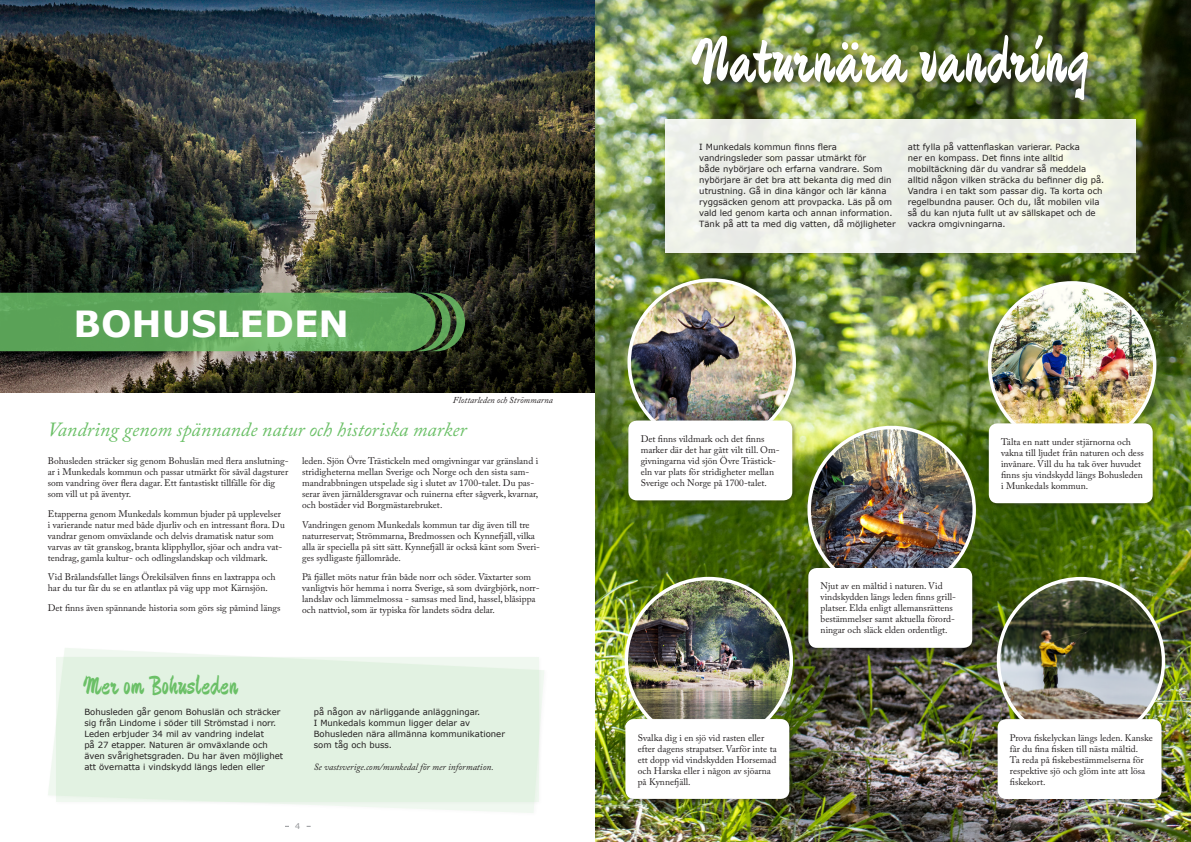
<style>
.page{position:relative;width:1191px;height:842px;background:#fff}
.page>*{position:absolute;margin:0;border:0;box-sizing:border-box;transform-origin:0 0}
.Ingress_handstil_Grö{font:63.5px "Devonshire";color:#fff}
.Stor_rubrik_Grön{font:700 36px "Verdana";color:#fff}
.t1{font:26px "Devonshire";color:#6bc067}
.Gabriola{font:italic 20px "Adobe Caslon Pro";color:#6bc067}
.Brödtext{font:9.5px/11px "Adobe Caslon Pro";color:#231f20}
.Brödtext-2{font:italic 9.5px "Adobe Caslon Pro";color:#231f20}
.Bildtext{font:italic 9px "Adobe Caslon Pro";color:#231f20}
.Box_Verdana{font:8.5px/11px "Verdana";color:#231f20}
.t2{font:8px "Verdana";color:#939598}
</style>
<div class="page">
<img style="left:0;top:0;width:595px;height:393px">
<svg style="left:0;top:293px;width:465px;height:58px"></svg>
<svg style="left:48px;top:648px;width:496px;height:165px"></svg>
<div style="left:54px;top:655px;width:489px;height:151px;background:#231f20;opacity:.29"></div>
<div style="left:56px;top:657px;width:482px;height:144px;background:#e2f2e2"></div>
<img style="left:595px;top:0;width:596px;height:842px">
<img style="left:626px;top:578px;width:165px;height:140px">
<div style="left:624px;top:718px;width:170px;height:86px;background:#231f20;opacity:.3"></div>
<div style="left:625px;top:719px;width:164px;height:80px;background:#fff;border-radius:9px"></div>
<img style="left:998px;top:579px;width:165px;height:139px">
<div style="left:996px;top:718px;width:170px;height:86px;background:#231f20;opacity:.3"></div>
<div style="left:997px;top:719px;width:164px;height:80px;background:#fff;border-radius:9px"></div>
<img style="left:989px;top:283px;width:165px;height:165px;border-radius:82px">
<div style="left:987px;top:422px;width:170px;height:86px;background:#231f20;opacity:.3"></div>
<div style="left:988px;top:423px;width:164px;height:80px;background:#fff;border-radius:9px"></div>
<img style="left:809px;top:428px;width:165px;height:139px">
<div style="left:807px;top:567px;width:170px;height:86px;background:#231f20;opacity:.3"></div>
<div style="left:808px;top:568px;width:164px;height:80px;background:#fff;border-radius:9px"></div>
<div style="left:663px;top:117px;width:477px;height:140px;background:#231f20;opacity:.29"></div>
<div style="left:665px;top:120px;width:471px;height:133px;background:#edf0e8"></div>
<div style="left:686px;top:30px;width:414px;height:82px;background:#231f20;opacity:.75"></div>
<img style="left:629px;top:281px;width:165px;height:138px">
<div style="left:627px;top:419px;width:170px;height:86px;background:#231f20;opacity:.3"></div>
<div style="left:628px;top:420px;width:164px;height:80px;background:#fff;border-radius:9px"></div>
<p class="Stor_rubrik_Grön" style="left:74px;top:298px;width:277px">BOHUSLEDEN</p>
<p class="Bildtext" style="left:453px;top:395px;width:101px">Flottarleden och Strömmarna</p>
<p class="Gabriola" style="left:48px;top:417px;width:420px">Vandring genom spännande natur och historiska marker</p>
<p class="Brödtext" style="left:48px;top:455px;width:242px">Bohusleden sträcker sig genom Bohuslän med flera anslutning&shy;ar i Munkedals kommun och passar utmärkt för såväl dagsturer som vandring över flera dagar. Ett fantastiskt tillfälle för dig som vill ut på äventyr.</p>
<p class="Brödtext" style="left:48px;top:508px;width:238px">Etapperna genom Munkedals kommun bjuder på upplevelser i varierande natur med både djurliv och en intressant flora. Du vandrar genom omväxlande och delvis dramatisk natur som varvas av tät granskog, branta klipphyllor, sjöar och andra vat&shy;tendrag, gamla kultur- och odlingslandskap och vildmark.</p>
<p class="Brödtext" style="left:48px;top:571px;width:229px">Vid Brålandsfallet längs Örekilsälven finns en laxtrappa och har du tur får du se en atlantlax på väg upp mot Kärnsjön.</p>
<p class="Brödtext" style="left:48px;top:602px;width:234px">Det finns även spännande historia som görs sig påmind längs</p>
<p class="Brödtext" style="left:302px;top:455px;width:238px">leden. Sjön Övre Trästickeln med omgivningar var gränsland i stridigheterna mellan Sverige och Norge och den sista sam&shy;mandrabbningen utspelade sig i slutet av 1700-talet. Du pas&shy;serar även järnåldersgravar och ruinerna efter sågverk, kvarnar, och bostäder vid Borgmästarebruket.</p>
<p class="Brödtext" style="left:302px;top:519px;width:239px">Vandringen genom Munkedals kommun tar dig även till tre naturreservat; Strömmarna, Bredmossen och Kynnefjäll, vilka alla är speciella på sitt sätt. Kynnefjäll är också känt som Sveri&shy;ges sydligaste fjällområde.</p>
<p class="Brödtext" style="left:302px;top:571px;width:239px">På fjället möts natur från både norr och söder. Växtarter som vanligtvis hör hemma i norra Sverige, så som dvärgbjörk, norr&shy;landslav och lämmelmossa - samsas med lind, hassel, blåsippa och nattviol, som är typiska för landets södra delar.</p>
<p class="t1" style="left:83px;top:669px;width:157px">Mer om Bohusleden</p>
<p class="Box_Verdana" style="left:84px;top:707px;width:200px">Bohusleden går genom Bohuslän och sträcker sig från Lindome i söder till Strömstad i norr.<br>Leden erbjuder 34 mil av vandring indelat<br>på 27 etapper. Naturen är omväxlande och även svårighetsgraden. Du har även möjlighet att övernatta i vindskydd längs leden eller</p>
<p class="Box_Verdana" style="left:314px;top:707px;width:193px">på någon av närliggande anläggningar.<br>I Munkedals kommun ligger delar av Bohusleden nära allmänna kommunikationer som tåg och buss.</p>
<p class="Brödtext-2" style="left:314px;top:761px;width:181px">Se vastsverige.com/munkedal för mer information.</p>
<p class="t2" style="left:295px;top:820px;width:7px">4</p>
<p class="Ingress_handstil_Grö" style="left:691px;top:19px;width:400px">Naturnära vandring</p>
<p class="Box_Verdana" style="left:699px;top:141px;width:198px">I Munkedals kommun finns flera vandringsleder som passar utmärkt för<br>både nybörjare och erfarna vandrare. Som nybörjare är det bra att bekanta dig med din utrustning. Gå in dina kängor och lär känna ryggsäcken genom att provpacka. Läs på om vald led genom karta och annan information.<br>Tänk på att ta med dig vatten, då möjligheter</p>
<p class="Box_Verdana" style="left:908px;top:141px;width:198px">att fylla på vattenflaskan varierar. Packa<br>ner en kompass. Det finns inte alltid mobiltäckning där du vandrar så meddela alltid någon vilken sträcka du befinner dig på.<br>Vandra i en takt som passar dig. Ta korta och regelbundna pauser. Och du, låt mobilen vila så du kan njuta fullt ut av sällskapet och de vackra omgivningarna.</p>
<p class="Brödtext" style="left:640px;top:433px;width:140px">Det finns vildmark och det finns marker där det har gått vilt till. Om&shy;givningarna vid sjön Övre Trästick&shy;eln var plats för stridigheter mellan Sverige och Norge på 1700-talet.</p>
<p class="Brödtext" style="left:820px;top:581px;width:137px">Njut av en måltid i naturen. Vid vindskydden längs leden finns grill&shy;platser. Elda enligt allemansrättens bestämmelser samt aktuella förord&shy;ningar och släck elden ordentligt.</p>
<p class="Brödtext" style="left:1001px;top:436px;width:144px">Tälta en natt under stjärnorna och vakna till ljudet från naturen och dess invånare. Vill du ha tak över huvudet finns sju vindskydd längs Bohusleden i Munkedals kommun.</p>
<p class="Brödtext" style="left:637px;top:732px;width:141px">Svalka dig i en sjö vid rasten eller efter dagens strapatser. Varför inte ta ett dopp vid vindskydden Horsemad och Harska eller i någon av sjöarna på Kynnefjäll.</p>
<p class="Brödtext" style="left:1010px;top:732px;width:144px">Prova fiskelyckan längs leden. Kanske får du fina fisken till nästa måltid.<br>Ta reda på fiskebestämmelserna för respektive sjö och glöm inte att lösa fiskekort.</p>
</div>
